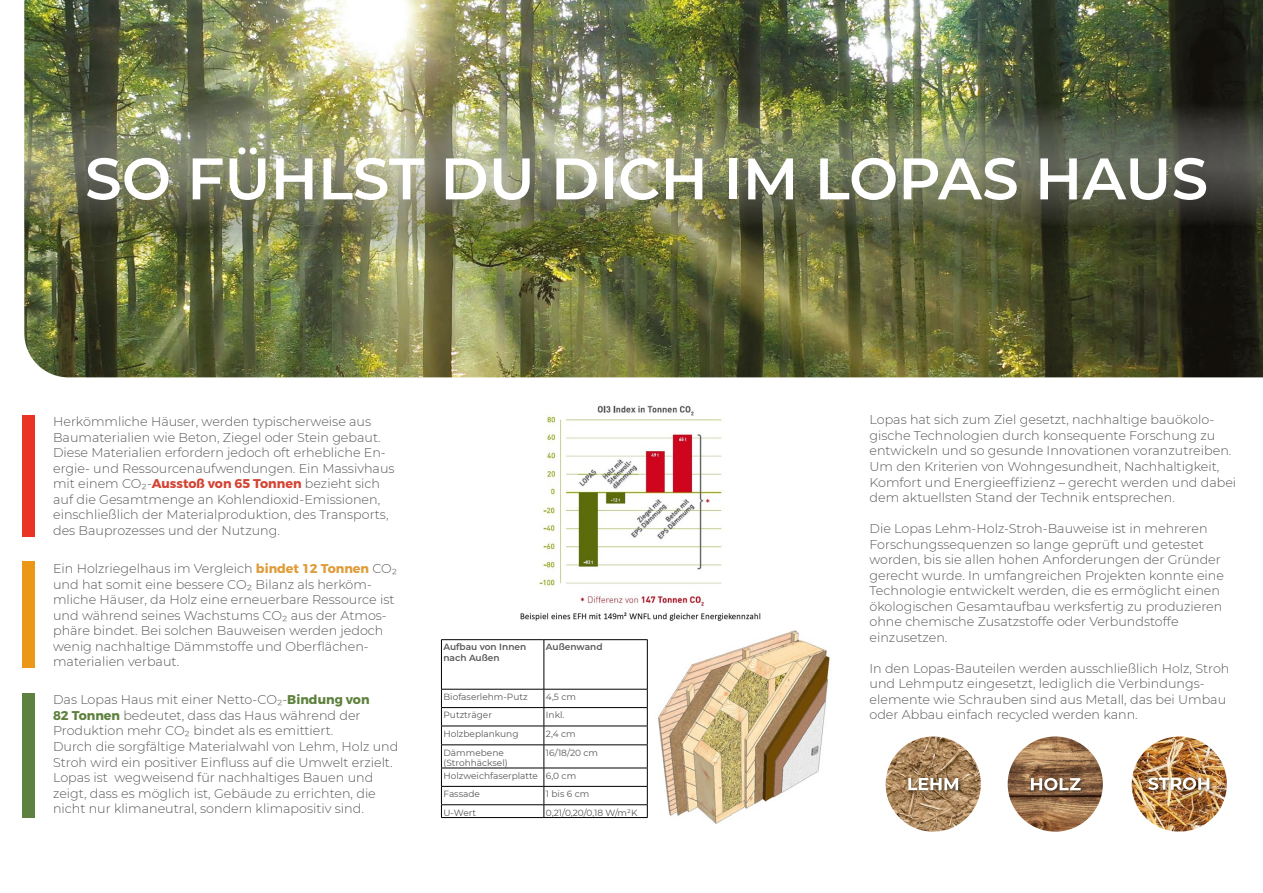
<style>
.page{position:relative;width:1263px;height:893px;background:#fff}
.page>*{position:absolute;margin:0;border:0;box-sizing:border-box;transform-origin:0 0}
.t1{font:600 58.5px "Montserrat";color:#fff}
.t2{font:300 12.75px/15.5px "Montserrat";color:#575756}
.t3{font:9px/10.4px "Montserrat";color:#575756}
.t4{font:600 9px/10.4px "Montserrat";color:#575756}
.s1{font-weight:700;color:#d44434}
.s2{font-weight:700;color:#de9c39}
.s3{font-weight:700;color:#5e813e}
</style>
<div class="page">
<div style="left:23px;top:415px;width:12px;height:122px;background:#ea3323"></div>
<div style="left:23px;top:561px;width:12px;height:107px;background:#eb9818"></div>
<div style="left:23px;top:693px;width:12px;height:124px;background:#5e813f"></div>
<img style="left:520px;top:405px;width:241px;height:216px">
<img style="left:886px;top:736px;width:95px;height:96px">
<img style="left:906px;top:776px;width:57px;height:19px">
<svg style="left:908px;top:778px;width:50px;height:12px"></svg>
<img style="left:1008px;top:736px;width:95px;height:96px">
<img style="left:1029px;top:776px;width:56px;height:19px">
<svg style="left:1031px;top:778px;width:50px;height:12px"></svg>
<img style="left:1132px;top:736px;width:95px;height:95px">
<img style="left:1146px;top:775px;width:68px;height:20px">
<svg style="left:1148px;top:777px;width:61px;height:13px"></svg>
<hr style="left:441px;top:639px;width:103px;height:1px;background:#000">
<hr style="left:441px;top:640px;width:1px;height:49px;background:#000">
<hr style="left:544px;top:639px;width:104px;height:1px;background:#000">
<hr style="left:544px;top:640px;width:1px;height:49px;background:#000">
<hr style="left:647px;top:640px;width:1px;height:49px;background:#000">
<hr style="left:441px;top:689px;width:103px;height:1px;background:#000">
<hr style="left:544px;top:689px;width:104px;height:1px;background:#000">
<hr style="left:441px;top:707px;width:103px;height:1px;background:#000">
<hr style="left:544px;top:707px;width:104px;height:1px;background:#000">
<hr style="left:441px;top:726px;width:103px;height:1px;background:#000">
<hr style="left:544px;top:726px;width:104px;height:1px;background:#000">
<hr style="left:441px;top:745px;width:103px;height:1px;background:#000">
<hr style="left:544px;top:745px;width:104px;height:1px;background:#000">
<hr style="left:441px;top:768px;width:103px;height:1px;background:#000">
<hr style="left:544px;top:768px;width:104px;height:1px;background:#000">
<hr style="left:441px;top:786px;width:103px;height:1px;background:#000">
<hr style="left:544px;top:786px;width:104px;height:1px;background:#000">
<hr style="left:441px;top:804px;width:103px;height:1px;background:#000">
<svg style="left:441px;top:689px;width:1px;height:128px"></svg>
<hr style="left:544px;top:804px;width:104px;height:1px;background:#000">
<svg style="left:544px;top:689px;width:1px;height:128px"></svg>
<svg style="left:647px;top:689px;width:1px;height:128px"></svg>
<hr style="left:441px;top:817px;width:103px;height:1px;background:#000">
<hr style="left:544px;top:817px;width:104px;height:1px;background:#000">
<img style="left:658px;top:630px;width:172px;height:194px">
<img style="left:24px;top:0;width:1239px;height:377px">
<img style="left:24px;top:102px;width:1239px;height:158px">
<h1 class="t1" style="left:85px;top:137px;width:1125px">SO FÜHLST DU DICH IM LOPAS HAUS</h1>
<p class="t2" style="left:53px;top:414px;width:343px">Herkömmliche Häuser, werden typischerweise aus Baumaterialien wie Beton, Ziegel oder Stein gebaut.<br>Diese Materialien erfordern jedoch oft erhebliche En&shy;ergie- und Ressourcenaufwendungen. Ein Massivhaus mit einem CO₂-<span class="s1">Ausstoß von 65 Tonnen</span> bezieht sich auf die Gesamtmenge an Kohlendioxid-Emissionen, einschließlich der Materialproduktion, des Transports, des Bauprozesses und der Nutzung.</p>
<p class="t2" style="left:53px;top:560px;width:346px">Ein Holzriegelhaus im Vergleich <span class="s2">bindet 12 Tonnen</span> CO₂ und hat somit eine bessere CO₂ Bilanz als herköm&shy;mliche Häuser, da Holz eine erneuerbare Ressource ist und während seines Wachstums CO₂ aus der Atmos&shy;phäre bindet. Bei solchen Bauweisen werden jedoch wenig nachhaltige Dämmstoffe und Oberflächen&shy;materialien verbaut.</p>
<p class="t2" style="left:53px;top:692px;width:347px">Das Lopas Haus mit einer Netto-CO₂-<span class="s3">Bindung von<br>82 Tonnen</span> bedeutet, dass das Haus während der Produktion mehr CO₂ bindet als es emittiert.<br>Durch die sorgfältige Materialwahl von Lehm, Holz und Stroh wird ein positiver Einfluss auf die Umwelt erzielt.<br>Lopas ist wegweisend für nachhaltiges Bauen und zeigt, dass es möglich ist, Gebäude zu errichten, die nicht nur klimaneutral, sondern klimapositiv sind.</p>
<p class="t4" style="left:443px;top:642px;width:84px">Aufbau von Innen nach Außen</p>
<p class="t4" style="left:546px;top:642px;width:58px">Außenwand</p>
<p class="t3" style="left:443px;top:691px;width:86px">Biofaserlehm-Putz</p>
<p class="t3" style="left:546px;top:691px;width:32px">4,5 cm</p>
<p class="t3" style="left:443px;top:710px;width:50px">Putzträger</p>
<p class="t3" style="left:546px;top:710px;width:20px">Inkl.</p>
<p class="t3" style="left:443px;top:728px;width:77px">Holzbeplankung</p>
<p class="t3" style="left:546px;top:728px;width:31px">2,4 cm</p>
<p class="t3" style="left:443px;top:747px;width:66px">Dämmebene (Strohhäcksel)</p>
<p class="t3" style="left:546px;top:747px;width:54px">16/18/20 cm</p>
<p class="t3" style="left:443px;top:766px;width:134px;line-height:18.5px">Holzweichfaserplatte 6,0 cm<br>Fassade</p>
<p class="t3" style="left:546px;top:788px;width:45px">1 bis 6 cm</p>
<p class="t3" style="left:443px;top:807px;width:34px">U-Wert</p>
<p class="t3" style="left:546px;top:807px;width:93px">0,21/0,20/0,18 W/m²K</p>
<p class="t2" style="left:869px;top:412px;width:368px">Lopas hat sich zum Ziel gesetzt, nachhaltige bauökolo&shy;gische Technologien durch konsequente Forschung zu entwickeln und so gesunde Innovationen voranzutreiben.<br>Um den Kriterien von Wohngesundheit, Nachhaltigkeit, Komfort und Energieeffizienz – gerecht werden und dabei dem aktuellsten Stand der Technik entsprechen.</p>
<p class="t2" style="left:869px;top:520px;width:356px">Die Lopas Lehm-Holz-Stroh-Bauweise ist in mehreren Forschungssequenzen so lange geprüft und getestet worden, bis sie allen hohen Anforderungen der Gründer gerecht wurde. In umfangreichen Projekten konnte eine Technologie entwickelt werden, die es ermöglicht einen ökologischen Gesamtaufbau werksfertig zu produzieren ohne chemische Zusatzstoffe oder Verbundstoffe einzusetzen.</p>
<p class="t2" style="left:869px;top:660px;width:361px">In den Lopas-Bauteilen werden ausschließlich Holz, Stroh und Lehmputz eingesetzt, lediglich die Verbindungs&shy;elemente wie Schrauben sind aus Metall, das bei Umbau oder Abbau einfach recycled werden kann.</p>
</div>
